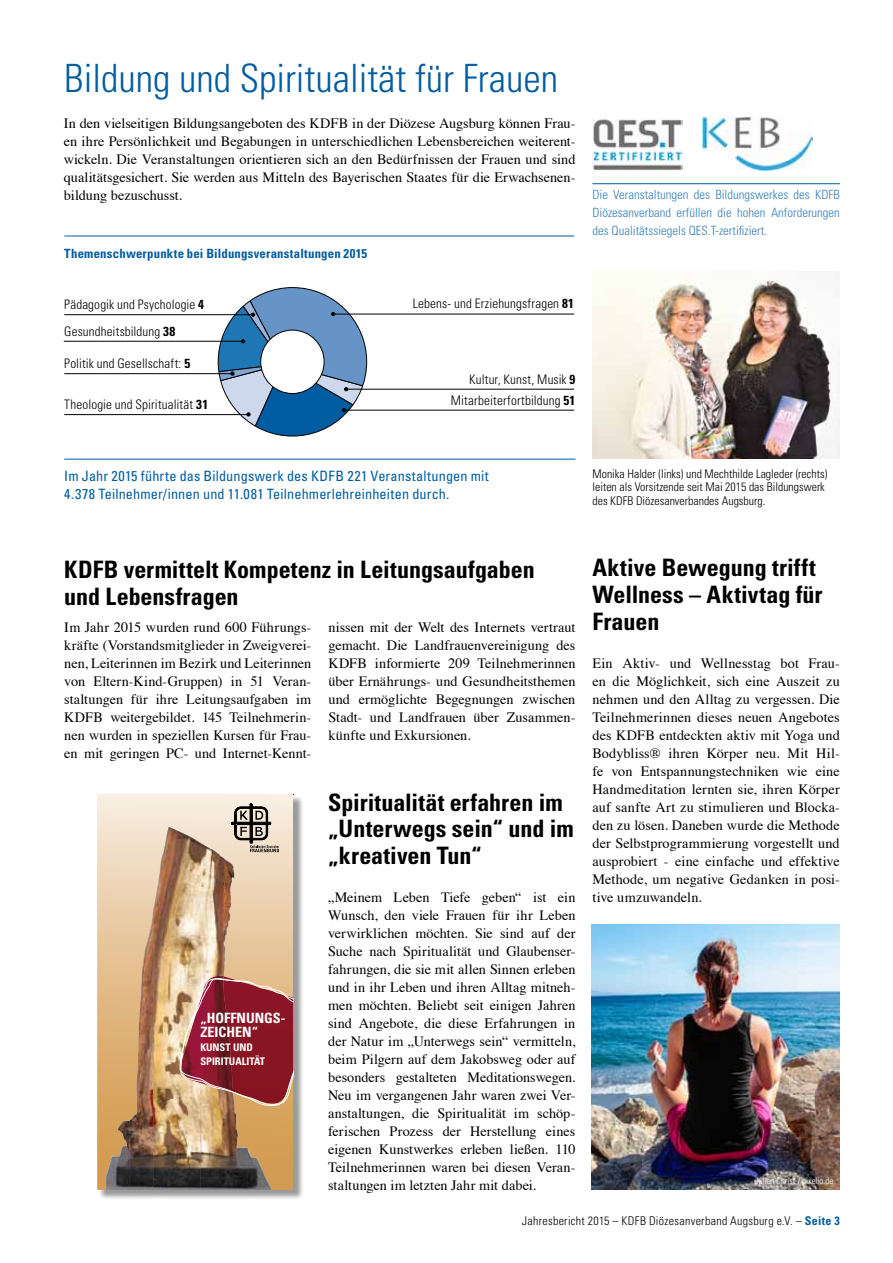
<style>
.page{position:relative;width:893px;height:1263px;background:#fff}
.page>*{position:absolute;margin:0;border:0;box-sizing:border-box;transform-origin:0 0}
.t1{font:300 condensed 39px "Univers LT Std";color:#005ca0}
.t2{font:700 condensed 24px/27px "Univers LT Std";color:#000}
.t3{font:14.25px/18px "Times";color:#000;text-align:justify}
.t4{font:condensed 14.25px/18px "Univers LT Std";letter-spacing:.01em;color:#005ca0}
.t5{font:700 condensed 14.25px/14px "Univers LT Std";color:#fff}
.t6{font:300 condensed 13.2px/26.7px "Univers LT Std";letter-spacing:.01em;color:#000}
.t7{font:300 condensed 12.75px/18px "Univers LT Std";color:#367db8;text-align:justify}
.t8{font:700 condensed 12.75px "Univers LT Std";letter-spacing:.015em;color:#005ca0}
.t9{font:300 condensed 12px/13.5px "Univers LT Std";color:#000}
.t10{font:300 condensed 12px "Univers LT Std";letter-spacing:.025em;color:#000}
.t11{font:700 condensed 10.5px/14px "Univers LT Std";color:#fff}
.t12{font:300 condensed 9px "Univers LT Std";color:#fff}
.s1{font-weight:700}
.s2{font-weight:700;color:#005ca0}
</style>
<div class="page">
<img style="left:592px;top:272px;width:248px;height:187px">
<hr style="left:64px;top:236px;width:510px;height:1px;background:#005ca0">
<hr style="left:344px;top:410px;width:230px;height:1px;background:#000">
<hr style="left:346px;top:389px;width:228px;height:1px;background:#000">
<hr style="left:64px;top:373px;width:169px;height:1px;background:#000">
<hr style="left:64px;top:341px;width:179px;height:1px;background:#000">
<hr style="left:64px;top:414px;width:183px;height:1px;background:#000">
<hr style="left:333px;top:314px;width:241px;height:1px;background:#000">
<hr style="left:64px;top:314px;width:189px;height:1px;background:#000">
<svg style="left:218px;top:288px;width:149px;height:148px"></svg>
<hr style="left:64px;top:459px;width:511px;height:1px;background:#005ca0">
<img style="left:592px;top:118px;width:91px;height:53px">
<img style="left:703px;top:117px;width:109px;height:54px">
<hr style="left:592px;top:183px;width:248px;height:1px;background:#005ca0">
<img style="left:592px;top:924px;width:248px;height:266px">
<div style="left:99px;top:795px;width:205px;height:406px;background:#000;opacity:.4"></div>
<svg style="left:232px;top:804px;width:47px;height:48px;background:#a49a8e"></svg>
<img style="left:153px;top:828px;width:15px;height:81px">
<img style="left:224px;top:891px;width:7px;height:50px">
<img style="left:140px;top:910px;width:13px;height:99px">
<img style="left:153px;top:1013px;width:47px;height:177px">
<img style="left:200px;top:1107px;width:48px;height:83px">
<img style="left:127px;top:1120px;width:3px;height:42px">
<img style="left:248px;top:1149px;width:23px;height:41px">
<img style="left:177px;top:976px;width:3px;height:117px">
<svg style="left:180px;top:976px;width:113px;height:131px;background:#9f4547"></svg>
<svg style="left:97px;top:794px;width:30px;height:396px;background:#dbb98f"></svg>
<svg style="left:288px;top:1196px;width:6px;height:5px"></svg>
<h1 class="t1" style="left:64px;top:55px;width:495px">Bildung und Spiritualität für Frauen</h1>
<p class="t3" style="left:64px;top:113px;width:513px">In den vielseitigen Bildungsangeboten des KDFB in der Diözese Augsburg können Frau&shy;en ihre Persönlichkeit und Begabungen in unterschiedlichen Lebensbereichen weiterent&shy;wickeln. Die Veranstaltungen orientieren sich an den Bedürfnissen der Frauen und sind qualitätsgesichert. Sie werden aus Mitteln des Bayerischen Staates für die Erwachsenen&shy;bildung bezuschusst.</p>
<p class="t8" style="left:64px;top:245px;width:304px">Themenschwerpunkte bei Bildungsveranstaltungen 2015</p>
<p class="t6" style="left:64px;top:291px;width:141px">Pädagogik und Psychologie <span class="s1">4<br></span>Gesundheitsbildung <span class="s1">38</span></p>
<p class="t6" style="left:64px;top:350px;width:127px">Politik und Gesellschaft: <span class="s1">5</span></p>
<p class="t6" style="left:64px;top:391px;width:145px">Theologie und Spiritualität <span class="s1">31</span></p>
<p class="t6" style="left:413px;top:290px;width:163px">Lebens- und Erziehungsfragen <span class="s1">81</span></p>
<p class="t6" style="left:469px;top:366px;width:108px">Kultur, Kunst, Musik <span class="s1">9</span></p>
<p class="t6" style="left:451px;top:387px;width:126px">Mitarbeiterfortbildung <span class="s1">51</span></p>
<p class="t7" style="left:592px;top:185px;width:249px">Die Veranstaltungen des Bildungswerkes des KDFB Diözesanverband erfüllen die hohen Anforderungen des Qualitätssiegels QES.T-zertifiziert.</p>
<p class="t4" style="left:64px;top:466px;width:426px">Im Jahr 2015 führte das Bildungswerk des KDFB 221 Veranstaltungen mit<br>4.378 Teilnehmer/innen und 11.081 Teilnehmerlehreinheiten durch.</p>
<p class="t9" style="left:592px;top:467px;width:236px">Monika Halder (links) und Mechthilde Lagleder (rechts) leiten als Vorsitzende seit Mai 2015 das Bildungswerk des KDFB Diözesanverbandes Augsburg.</p>
<h2 class="t2" style="left:64px;top:556px;width:472px">KDFB vermittelt Kompetenz in Leitungsaufgaben und Lebensfragen</h2>
<h2 class="t2" style="left:592px;top:554px;width:232px">Aktive Bewegung trifft<br>Wellness – Aktivtag für<br>Frauen</h2>
<p class="t3" style="left:64px;top:617px;width:249px">Im Jahr 2015 wurden rund 600 Führungs&shy;kräfte (Vorstandsmitglieder in Zweigverei&shy;nen, Leiterinnen im Bezirk und Leiterinnen von Eltern-Kind-Gruppen) in 51 Veran&shy;staltungen für ihre Leitungsaufgaben im KDFB weitergebildet. 145 Teilnehmerin&shy;nen wurden in speziellen Kursen für Frau&shy;en mit geringen PC- und Internet-Kennt-</p>
<p class="t3" style="left:328px;top:617px;width:249px">nissen mit der Welt des Internets vertraut gemacht. Die Landfrauenvereinigung des KDFB informierte 209 Teilnehmerinnen über Ernährungs- und Gesundheitsthemen und ermöglichte Begegnungen zwischen Stadt- und Landfrauen über Zusammen&shy;künfte und Exkursionen.</p>
<p class="t3" style="left:592px;top:653px;width:249px">Ein Aktiv- und Wellnesstag bot Frau&shy;en die Möglichkeit, sich eine Auszeit zu nehmen und den Alltag zu vergessen. Die Teilnehmerinnen dieses neuen Angebotes des KDFB entdeckten aktiv mit Yoga und Bodybliss® ihren Körper neu. Mit Hil&shy;fe von Entspannungstechniken wie eine Handmeditation lernten sie, ihren Körper auf sanfte Art zu stimulieren und Blocka&shy;den zu lösen. Daneben wurde die Methode der Selbstprogrammierung vorgestellt und ausprobiert - eine einfache und effektive Methode, um negative Gedanken in posi&shy;tive umzuwandeln.</p>
<h2 class="t2" style="left:328px;top:789px;width:247px;line-height:26.2px">Spiritualität erfahren im „Unterwegs sein“ und im „kreativen Tun“</h2>
<p class="t3" style="left:328px;top:887px;width:249px">„Meinem Leben Tiefe geben“ ist ein Wunsch, den viele Frauen für ihr Leben verwirklichen möchten. Sie sind auf der Suche nach Spiritualität und Glaubenser&shy;fahrungen, die sie mit allen Sinnen erleben und in ihr Leben und ihren Alltag mitneh&shy;men möchten. Beliebt seit einigen Jahren sind Angebote, die diese Erfahrungen in der Natur im „Unterwegs sein“ vermitteln, beim Pilgern auf dem Jakobsweg oder auf besonders gestalteten Meditationswegen.<br>Neu im vergangenen Jahr waren zwei Ver&shy;anstaltungen, die Spiritualität im schöp&shy;ferischen Prozess der Herstellung eines eigenen Kunstwerkes erleben ließen. 110<br>Teilnehmerinnen waren bei diesen Veran&shy;staltungen im letzten Jahr mit dabei.</p>
<p class="t5" style="left:200px;top:1011px;width:87px">„HOFFNUNGS-<br>ZEICHEN“</p>
<p class="t11" style="left:200px;top:1040px;width:66px">KUNST UND<br>SPIRITUALITÄT</p>
<p class="t12" style="left:755px;top:1175px;width:80px">Julien Christ / pixelio.de</p>
<p class="t10" style="left:522px;top:1213px;width:319px">Jahresbericht 2015 – KDFB Diözesanverband Augsburg e.V. – <span class="s2">Seite 3</span></p>
</div>
